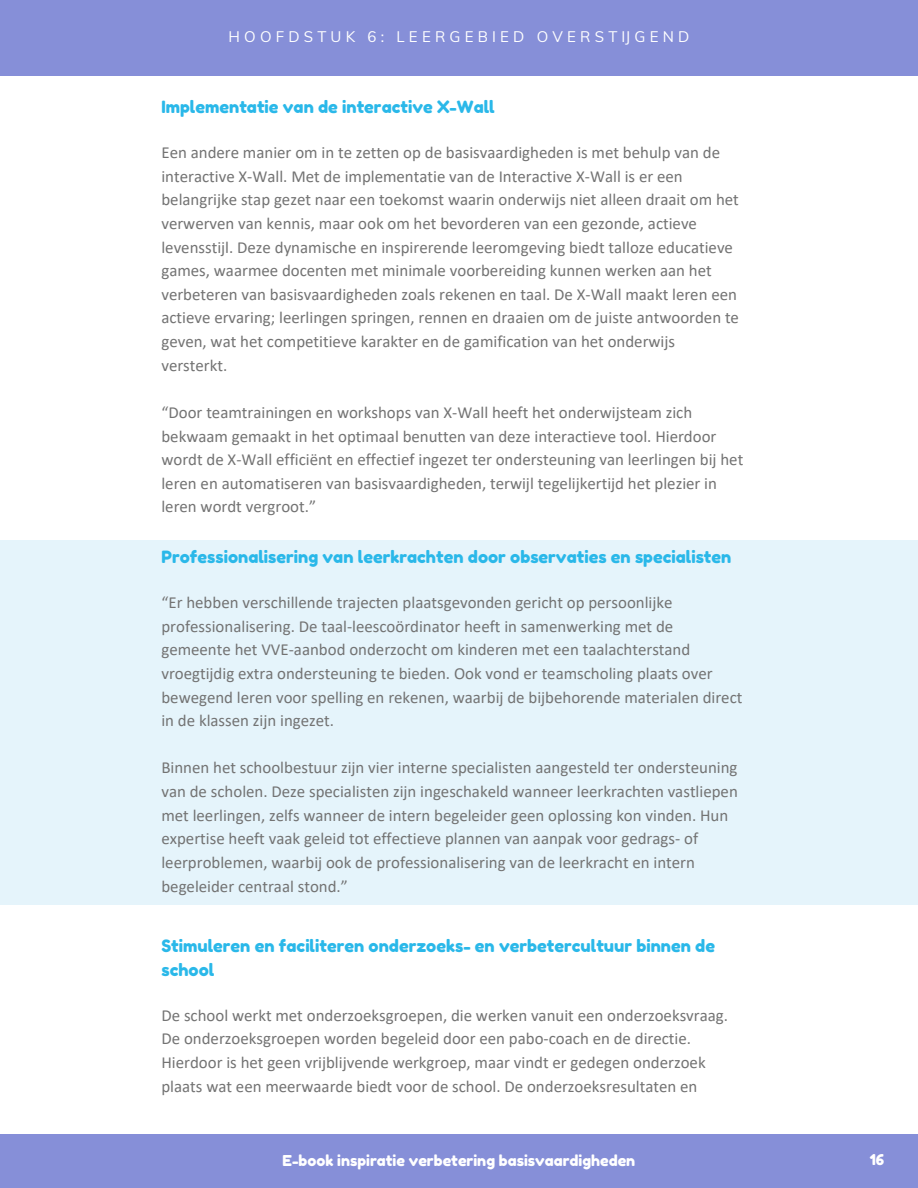
<style>
.page{position:relative;width:918px;height:1188px;background:#fff}
.page>*{position:absolute;margin:0;border:0;box-sizing:border-box;transform-origin:0 0}
.t1{font:16.8px/23.7px "Calibri";color:#737373}
.t2{font:16.8px/23.7px "Fredoka One";color:#2ab8e9}
.t3{font:15px "Fredoka One";color:#fff}
.t4{font:15px "Muli";letter-spacing:.28em;color:#fff}
</style>
<div class="page">
<div style="left:0;top:0;width:918px;height:76px;background:#868fd8"></div>
<div style="left:0;top:1134px;width:918px;height:54px;background:#868fd8"></div>
<div style="left:0;top:540px;width:918px;height:365px;background:#e5f4fb"></div>
<h2 class="t4" style="left:229px;top:27px;width:462px">HOOFDSTUK 6: LEERGEBIED OVERSTIJ GEND</h2>
<h1 class="t2" style="left:161px;top:95px;width:335px">Implementatie van de interactive X-Wall</h1>
<p class="t1" style="left:161px;top:142px;width:579px">Een andere manier om in te zetten op de basisvaardigheden is met behulp van de interactive X-Wall. Met de implementatie van de Interactive X-Wall is er een belangrijke stap gezet naar een toekomst waarin onderwijs niet alleen draait om het verwerven van kennis, maar ook om het bevorderen van een gezonde, actieve levensstijl. Deze dynamische en inspirerende leeromgeving biedt talloze educatieve games, waarmee docenten met minimale voorbereiding kunnen werken aan het verbeteren van basisvaardigheden zoals rekenen en taal. De X-Wall maakt leren een actieve ervaring; leerlingen springen, rennen en draaien om de juiste antwoorden te geven, wat het competitieve karakter en de gamification van het onderwijs versterkt.</p>
<p class="t1" style="left:161px;top:402px;width:583px">“Door teamtrainingen en workshops van X-Wall heeft het onderwijsteam zich bekwaam gemaakt in het optimaal benutten van deze interactieve tool. Hierdoor wordt de X-Wall efficiënt en effectief ingezet ter ondersteuning van leerlingen bij het leren en automatiseren van basisvaardigheden, terwijl tegelijkertijd het plezier in leren wordt vergroot.”</p>
<h1 class="t2" style="left:161px;top:545px;width:571px">Professionalisering van leerkrachten door observaties en specialisten</h1>
<h1 class="t1" style="left:161px;top:592px;width:583px">“Er hebben verschillende trajecten plaatsgevonden gericht op persoonlijke professionalisering. De taal-leescoördinator heeft in samenwerking met de gemeente het VVE-aanbod onderzocht om kinderen met een taalachterstand vroegtijdig extra ondersteuning te bieden. Ook vond er teamscholing plaats over bewegend leren voor spelling en rekenen, waarbij de bijbehorende materialen direct in de klassen zijn ingezet.</h1>
<h1 class="t1" style="left:161px;top:757px;width:578px">Binnen het schoolbestuur zijn vier interne specialisten aangesteld ter ondersteuning van de scholen. Deze specialisten zijn ingeschakeld wanneer leerkrachten vastliepen met leerlingen, zelfs wanneer de intern begeleider geen oplossing kon vinden. Hun expertise heeft vaak geleid tot effectieve plannen van aanpak voor gedrags- of leerproblemen, waarbij ook de professionalisering van de leerkracht en intern begeleider centraal stond.”</h1>
<h1 class="t2" style="left:161px;top:934px;width:555px">Stimuleren en faciliteren onderzoeks- en verbetercultuur binnen de school</h1>
<h1 class="t1" style="left:161px;top:1005px;width:568px">De school werkt met onderzoeksgroepen, die werken vanuit een onderzoeksvraag.<br>De onderzoeksgroepen worden begeleid door een pabo-coach en de directie.<br>Hierdoor is het geen vrijblijvende werkgroep, maar vindt er gedegen onderzoek plaats wat een meerwaarde biedt voor de school. De onderzoeksresultaten en</h1>
<h1 class="t3" style="left:283px;top:1151px;width:354px">E-book inspiratie verbetering basisvaardigheden</h1>
<h1 class="t3" style="left:870px;top:1151px;width:16px">16</h1>
</div>
